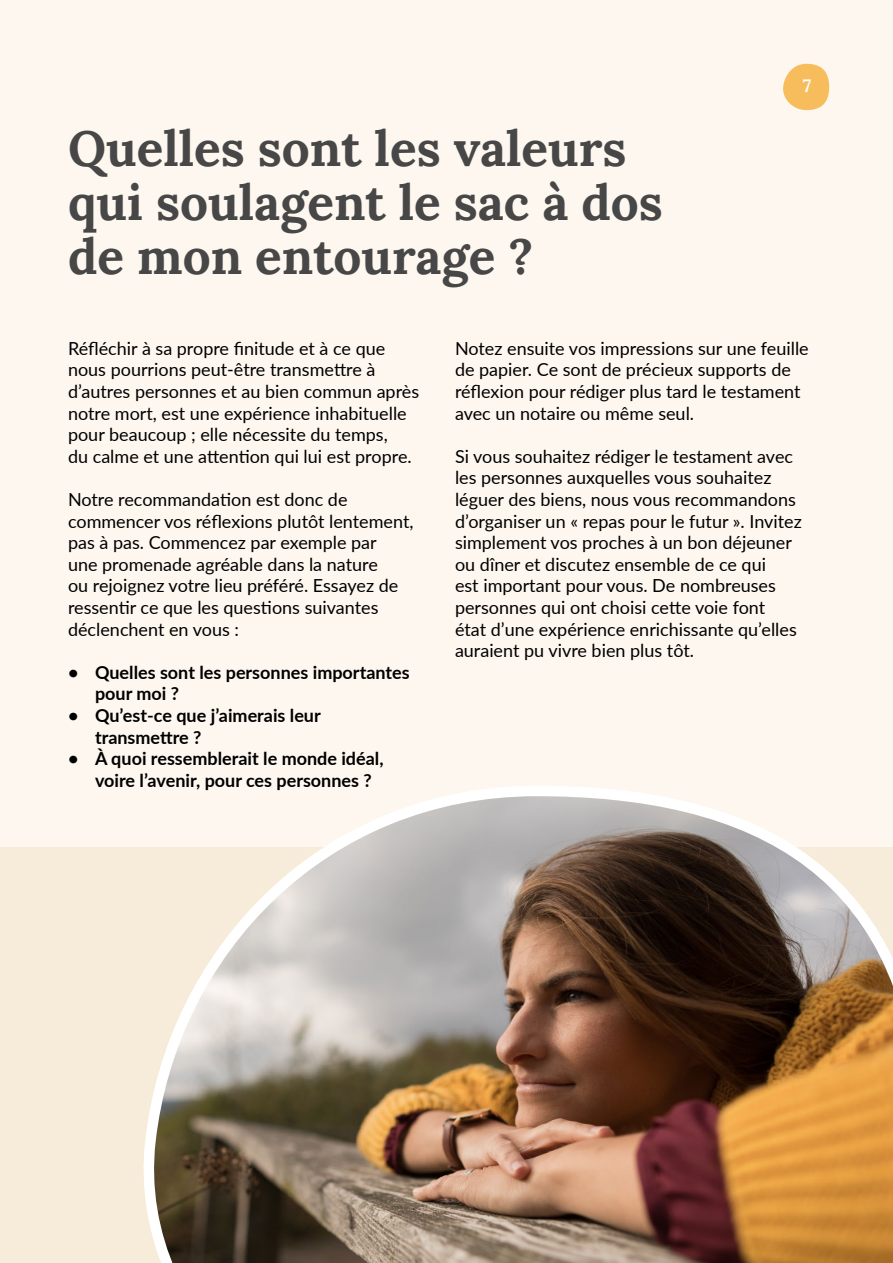
<style>
.page{position:relative;width:893px;height:1263px;background:#fef7ef}
.page>*{position:absolute;margin:0;border:0;box-sizing:border-box;transform-origin:0 0}
.t1{font:49.5px/54px "Lora";color:#474747}
.t2{font:18px/21.6px "Lato";color:#000}
.t3{font:700 18px/21.6px "Lato";color:#000}
.t4{font:18px "Lora";color:#fff}
</style>
<div class="page">
<div style="left:0;top:847px;width:893px;height:416px;background:#f7ebd9"></div>
<img style="left:143px;top:786px;width:750px;height:477px">
<svg style="left:783px;top:64px;width:46px;height:46px"></svg>
<h1 class="t1" style="left:68px;top:118px;width:596px">Quelles sont les valeurs qui soulagent le sac à dos de mon entourage ?</h1>
<p class="t4" style="left:803px;top:72px;width:10px">7</p>
<p class="t2" style="left:68px;top:337px;width:353px">Réfléchir à sa propre finitude et à ce que nous pourrions peut-être transmettre à d’autres personnes et au bien commun après notre mort, est une expérience inhabituelle pour beaucoup ; elle nécessite du temps,<br>du calme et une attention qui lui est propre.</p>
<p class="t2" style="left:68px;top:488px;width:347px">Notre recommandation est donc de commencer vos réflexions plutôt lentement, pas à pas. Commencez par exemple par<br>une promenade agréable dans la nature<br>ou rejoignez votre lieu préféré. Essayez de ressentir ce que les questions suivantes déclenchent en vous :</p>
<p class="t3" style="left:95px;top:661px;width:316px;text-indent:-27px">• Quelles sont les personnes importantes pour moi ?</p>
<p class="t3" style="left:95px;top:704px;width:227px;text-indent:-27px">• Qu’est-ce que j’aimerais leur transmettre ?</p>
<p class="t3" style="left:95px;top:747px;width:290px;text-indent:-27px">• À quoi ressemblerait le monde idéal, voire l’avenir, pour ces personnes ?</p>
<p class="t2" style="left:455px;top:337px;width:355px">Notez ensuite vos impressions sur une feuille de papier. Ce sont de précieux supports de réflexion pour rédiger plus tard le testament avec un notaire ou même seul.</p>
<p class="t2" style="left:455px;top:445px;width:348px">Si vous souhaitez rédiger le testament avec les personnes auxquelles vous souhaitez léguer des biens, nous vous recommandons d’organiser un « repas pour le futur ». Invitez simplement vos proches à un bon déjeuner ou dîner et discutez ensemble de ce qui<br>est important pour vous. De nombreuses personnes qui ont choisi cette voie font<br>état d’une expérience enrichissante qu’elles auraient pu vivre bien plus tôt.</p>
</div>
